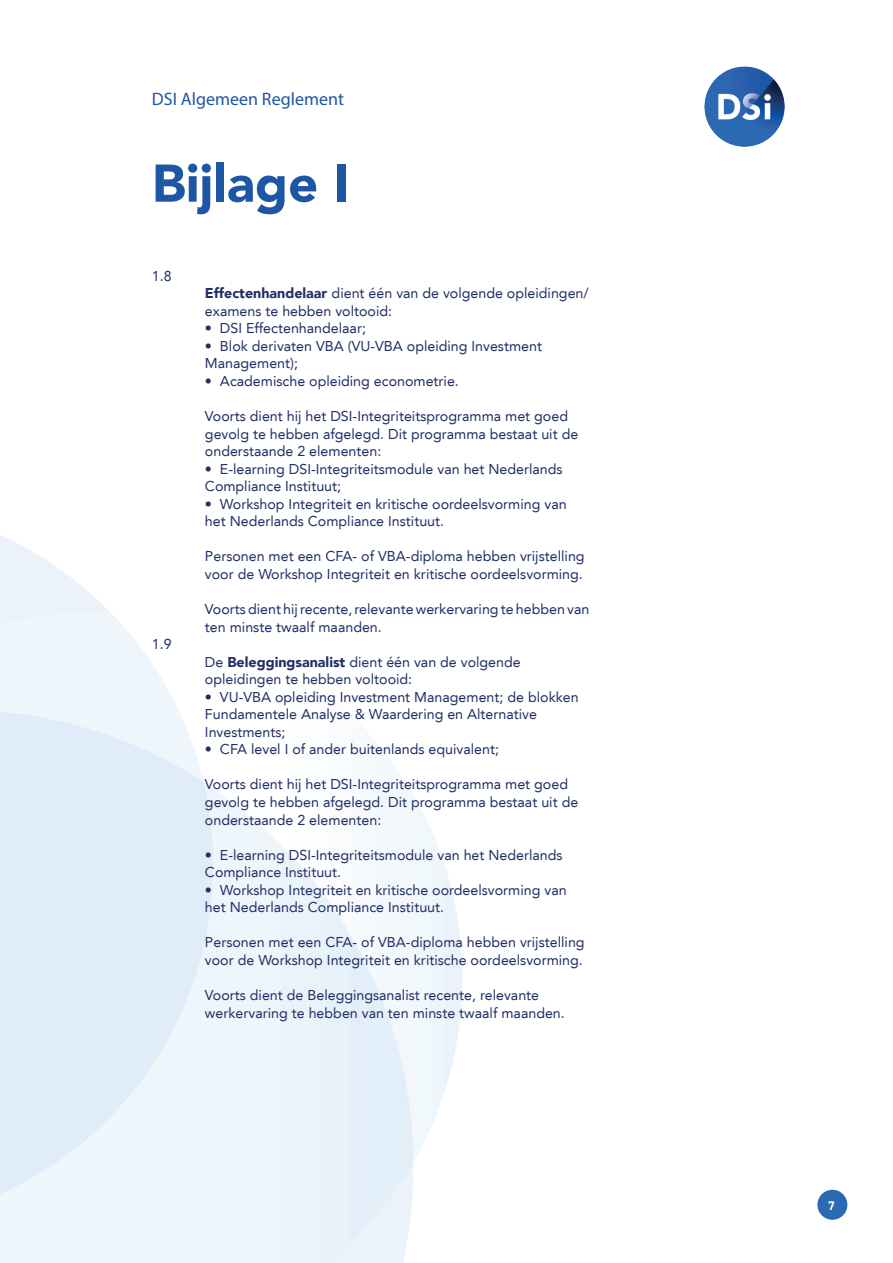
<style>
.page{position:relative;width:893px;height:1263px;background:#fff}
.page>*{position:absolute;margin:0;border:0;box-sizing:border-box;transform-origin:0 0}
.t1{font:900 52.5px "Avenir LT";color:#1e56a6}
.t2{font:18px "Myriad Pro";color:#1e56a6}
.t3{font:14.25px/17.5px "Avenir LT";color:#212f66}
.t4{font:700 12px "Barlow";color:#fff}
.s1{font-weight:900}
</style>
<div class="page">
<div style="left:817px;top:1190px;width:30px;height:30px;background:#2a69b3;border-radius:50%"></div>
<img style="left:704px;top:66px;width:81px;height:81px">
<p class="t2" style="left:152px;top:88px;width:194px">DSI Algemeen Reglement</p>
<h1 class="t1" style="left:152px;top:152px;width:199px">Bijlage I</h1>
<p class="t3" style="left:152px;top:267px;width:21px">1.8</p>
<p class="t3" style="left:152px;top:635px;width:21px">1.9</p>
<p class="t3" style="left:205px;top:285px;width:385px"><span class="s1">Effectenhandelaar</span> dient één van de volgende opleidingen/ examens te hebben voltooid:</p>
<p class="t3" style="left:205px;top:320px;width:163px">• DSI Effectenhandelaar;</p>
<p class="t3" style="left:205px;top:337px;width:339px">• Blok derivaten VBA (VU-VBA opleiding Investment<br>Management);</p>
<p class="t3" style="left:205px;top:372px;width:255px">• Academische opleiding econometrie.</p>
<p class="t3" style="left:205px;top:407px;width:375px">Voorts dient hij het DSI-Integriteitsprogramma met goed gevolg te hebben afgelegd. Dit programma bestaat uit de onderstaande 2 elementen:</p>
<p class="t3" style="left:205px;top:460px;width:359px">• E-learning DSI-Integriteitsmodule van het Nederlands<br>Compliance Instituut;</p>
<p class="t3" style="left:205px;top:495px;width:363px">• Workshop Integriteit en kritische oordeelsvorming van het Nederlands Compliance Instituut.</p>
<p class="t3" style="left:205px;top:548px;width:381px">Personen met een CFA- of VBA-diploma hebben vrijstelling voor de Workshop Integriteit en kritische oordeelsvorming.</p>
<p class="t3" style="left:205px;top:600px;width:386px">Voorts dient hij recente, relevante werkervaring te hebben van ten minste twaalf maanden.</p>
<p class="t3" style="left:205px;top:653px;width:317px">De <span class="s1">Beleggingsanalist</span> dient één van de volgende opleidingen te hebben voltooid:</p>
<p class="t3" style="left:205px;top:688px;width:375px">• VU-VBA opleiding Investment Management; de blokken<br>Fundamentele Analyse &amp; Waardering en Alternative<br>Investments;</p>
<p class="t3" style="left:205px;top:741px;width:296px">• CFA level I of ander buitenlands equivalent;</p>
<p class="t3" style="left:205px;top:776px;width:375px">Voorts dient hij het DSI-Integriteitsprogramma met goed gevolg te hebben afgelegd. Dit programma bestaat uit de onderstaande 2 elementen:</p>
<p class="t3" style="left:205px;top:846px;width:359px">• E-learning DSI-Integriteitsmodule van het Nederlands<br>Compliance Instituut.</p>
<p class="t3" style="left:205px;top:881px;width:363px">• Workshop Integriteit en kritische oordeelsvorming van het Nederlands Compliance Instituut.</p>
<p class="t3" style="left:205px;top:934px;width:381px">Personen met een CFA- of VBA-diploma hebben vrijstelling voor de Workshop Integriteit en kritische oordeelsvorming.</p>
<p class="t3" style="left:205px;top:986px;width:361px">Voorts dient de Beleggingsanalist recente, relevante werkervaring te hebben van ten minste twaalf maanden.</p>
<p class="t4" style="left:828px;top:1197px;width:7px">7</p>
</div>
